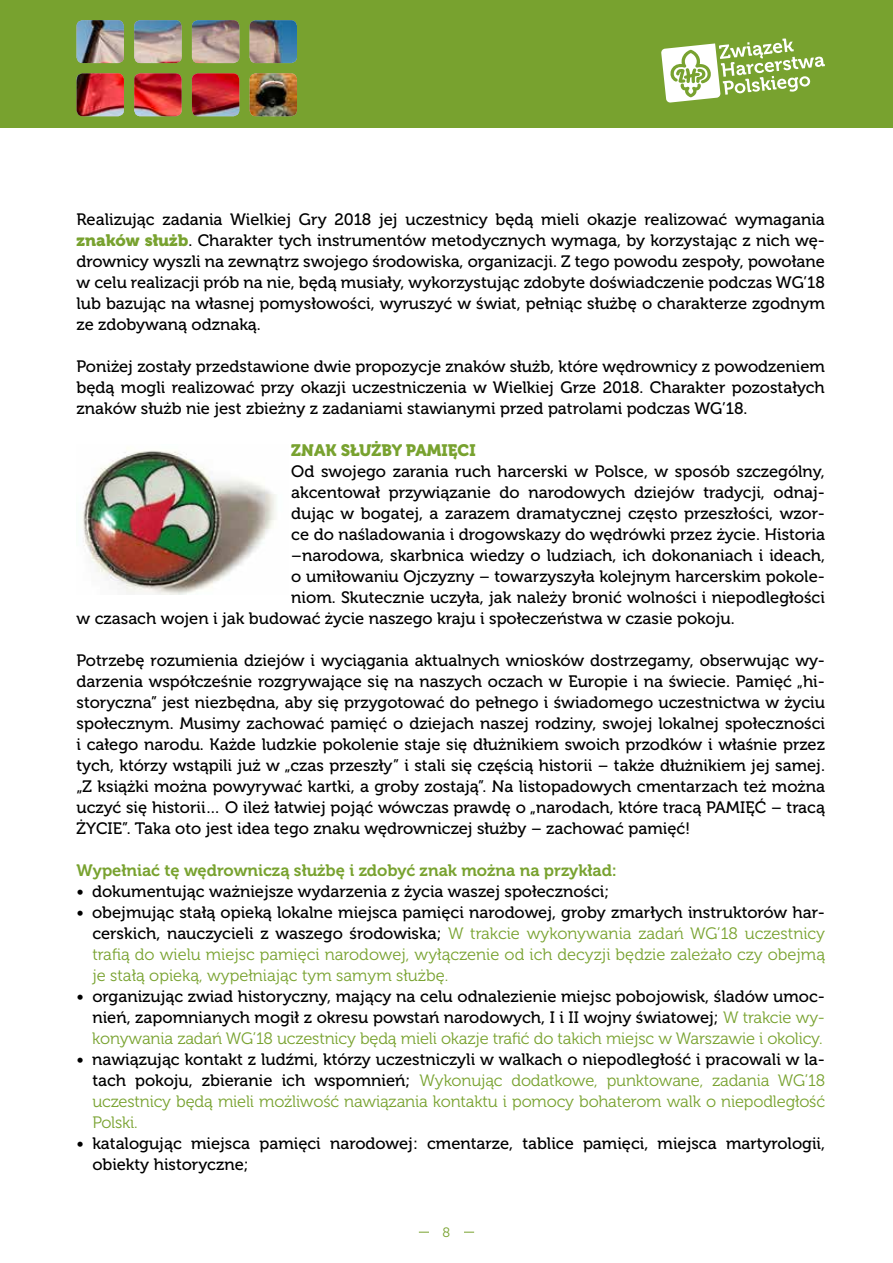
<style>
.page{position:relative;width:893px;height:1263px;background:#fff}
.page>*{position:absolute;margin:0;border:0;box-sizing:border-box;transform-origin:0 0}
.t1{font:16.5px/21px "Museo 500";color:#000;text-align:justify}
.t2{font:16.5px/21px "Museo 300";letter-spacing:-.01em;color:#78a22f}
.t3{font:16.5px "Museo 700";color:#78a22f}
.t4{font:16.5px "Museo 900";color:#78a22f}
.t5{font:13.5px "Museo 300";color:#78a22f}
.s1{font-family:"Museo 900";color:#78a22f}
.s2{font-family:"Museo 300";color:#78a22f}
.s3{font-family:"Museo 500";color:#000}
</style>
<div class="page">
<div style="left:0;top:0;width:893px;height:128px;background:#78a22f"></div>
<img style="left:77px;top:20px;width:47px;height:43px">
<img style="left:192px;top:20px;width:47px;height:43px">
<img style="left:134px;top:20px;width:48px;height:43px">
<img style="left:250px;top:20px;width:47px;height:43px">
<img style="left:77px;top:73px;width:47px;height:43px">
<img style="left:192px;top:73px;width:47px;height:43px">
<img style="left:134px;top:73px;width:48px;height:43px">
<img style="left:250px;top:73px;width:47px;height:43px">
<svg style="left:661px;top:38px;width:164px;height:65px"></svg>
<hr style="left:419px;top:1232px;width:55px;height:1px;background:#78a22f">
<div style="left:429px;top:1209px;width:34px;height:28px;background:#fff"></div>
<img style="left:83px;top:450px;width:193px;height:144px">
<p class="t1" style="left:77px;top:209px;width:750px">Realizując zadania Wielkiej Gry 2018 jej uczestnicy będą mieli okazje realizować wymagania <span class="s1">znaków służb</span>. Charakter tych instrumentów metodycznych wymaga, by korzystając z nich wę&shy;drownicy wyszli na zewnątrz swojego środowiska, organizacji. Z tego powodu zespoły, powołane w celu realizacji prób na nie, będą musiały, wykorzystując zdobyte doświadczenie podczas WG’18 lub bazując na własnej pomysłowości, wyruszyć w świat, pełniąc służbę o charakterze zgodnym ze zdobywaną odznaką.</p>
<p class="t1" style="left:77px;top:356px;width:750px">Poniżej zostały przedstawione dwie propozycje znaków służb, które wędrownicy z powodzeniem będą mogli realizować przy okazji uczestniczenia w Wielkiej Grze 2018. Charakter pozostałych znaków służb nie jest zbieżny z zadaniami stawianymi przed patrolami podczas WG’18.</p>
<p class="t4" style="left:291px;top:441px;width:186px">Znak Służby Pamięci</p>
<p class="t1" style="left:291px;top:461px;width:535px">Od swojego zarania ruch harcerski w Polsce, w sposób szczególny,</p>
<p class="t1" style="left:291px;top:482px;width:535px">akcentował przywiązanie do narodowych dziejów tradycji, odnaj-</p>
<p class="t1" style="left:291px;top:503px;width:535px">dując w bogatej, a zarazem dramatycznej często przeszłości, wzor-</p>
<p class="t1" style="left:291px;top:524px;width:535px">ce do naśladowania i drogowskazy do wędrówki przez życie. Historia</p>
<p class="t1" style="left:291px;top:545px;width:535px">–narodowa, skarbnica wiedzy o ludziach, ich dokonaniach i ideach,</p>
<p class="t1" style="left:291px;top:566px;width:535px">o umiłowaniu Ojczyzny – towarzyszyła kolejnym harcerskim pokole-</p>
<p class="t1" style="left:291px;top:587px;width:535px">niom. Skutecznie uczyła, jak należy bronić wolności i niepodległości</p>
<p class="t1" style="left:77px;top:608px;width:660px">w czasach wojen i jak budować życie naszego kraju i społeczeństwa w czasie pokoju.</p>
<p class="t1" style="left:77px;top:650px;width:750px">Potrzebę rozumienia dziejów i wyciągania aktualnych wniosków dostrzegamy, obserwując wy&shy;darzenia współcześnie rozgrywające się na naszych oczach w Europie i na świecie. Pamięć „hi&shy;storyczna” jest niezbędna, aby się przygotować do pełnego i świadomego uczestnictwa w życiu społecznym. Musimy zachować pamięć o dziejach naszej rodziny, swojej lokalnej społeczności i całego narodu. Każde ludzkie pokolenie staje się dłużnikiem swoich przodków i właśnie przez tych, którzy wstąpili już w „czas przeszły” i stali się częścią historii – także dłużnikiem jej samej. „Z książki można powyrywać kartki, a groby zostają”. Na listopadowych cmentarzach też można uczyć się historii… O ileż łatwiej pojąć wówczas prawdę o „narodach, które tracą PAMIĘĆ – tracą ŻYCIE”. Taka oto jest idea tego znaku wędrowniczej służby – zachować pamięć!</p>
<p class="t3" style="left:77px;top:861px;width:542px">Wypełniać tę wędrowniczą służbę i zdobyć znak można na przykład:</p>
<p class="t1" style="left:77px;top:881px;width:534px">• dokumentując ważniejsze wydarzenia z życia waszej społeczności;</p>
<p class="t1" style="left:77px;top:902px;width:750px;text-align:right">• obejmując stałą opieką lokalne miejsca pamięci narodowej, groby zmarłych instruktorów har&shy;cerskich, nauczycieli z waszego środowiska; <span class="s2">W trakcie wykonywania zadań WG’18 uczestnicy</span></p>
<p class="t2" style="left:92px;top:944px;width:734px">trafią do wielu miejsc pamięci narodowej, wyłączenie od ich decyzji będzie zależało czy obejmą je stałą opieką, wypełniając tym samym służbę.</p>
<p class="t1" style="left:77px;top:986px;width:750px;text-align:right">• organizując zwiad historyczny, mający na celu odnalezienie miejsc pobojowisk, śladów umoc&shy;nień, zapomnianych mogił z okresu powstań narodowych, I i II wojny światowej; <span class="s2">W trakcie wy-</span></p>
<p class="t2" style="left:92px;top:1028px;width:732px">konywania zadań WG’18 uczestnicy będą mieli okazje trafić do takich miejsc w Warszawie i okolicy.</p>
<p class="t1" style="left:77px;top:1049px;width:750px">• nawiązując kontakt z ludźmi, którzy uczestniczyli w walkach o niepodległość i pracowali w la-</p>
<p class="t2" style="left:92px;top:1070px;width:734px;text-align:justify"><span class="s3">tach pokoju, zbieranie ich wspomnień;</span> Wykonując dodatkowe, punktowane, zadania WG’18 uczestnicy będą mieli możliwość nawiązania kontaktu i pomocy bohaterom walk o niepodległość Polski.</p>
<p class="t1" style="left:92px;top:1133px;width:734px;text-indent:-16px">• katalogując miejsca pamięci narodowej: cmentarze, tablice pamięci, miejsca martyrologii, obiekty historyczne;</p>
<p class="t5" style="left:443px;top:1225px;width:9px">8</p>
</div>
